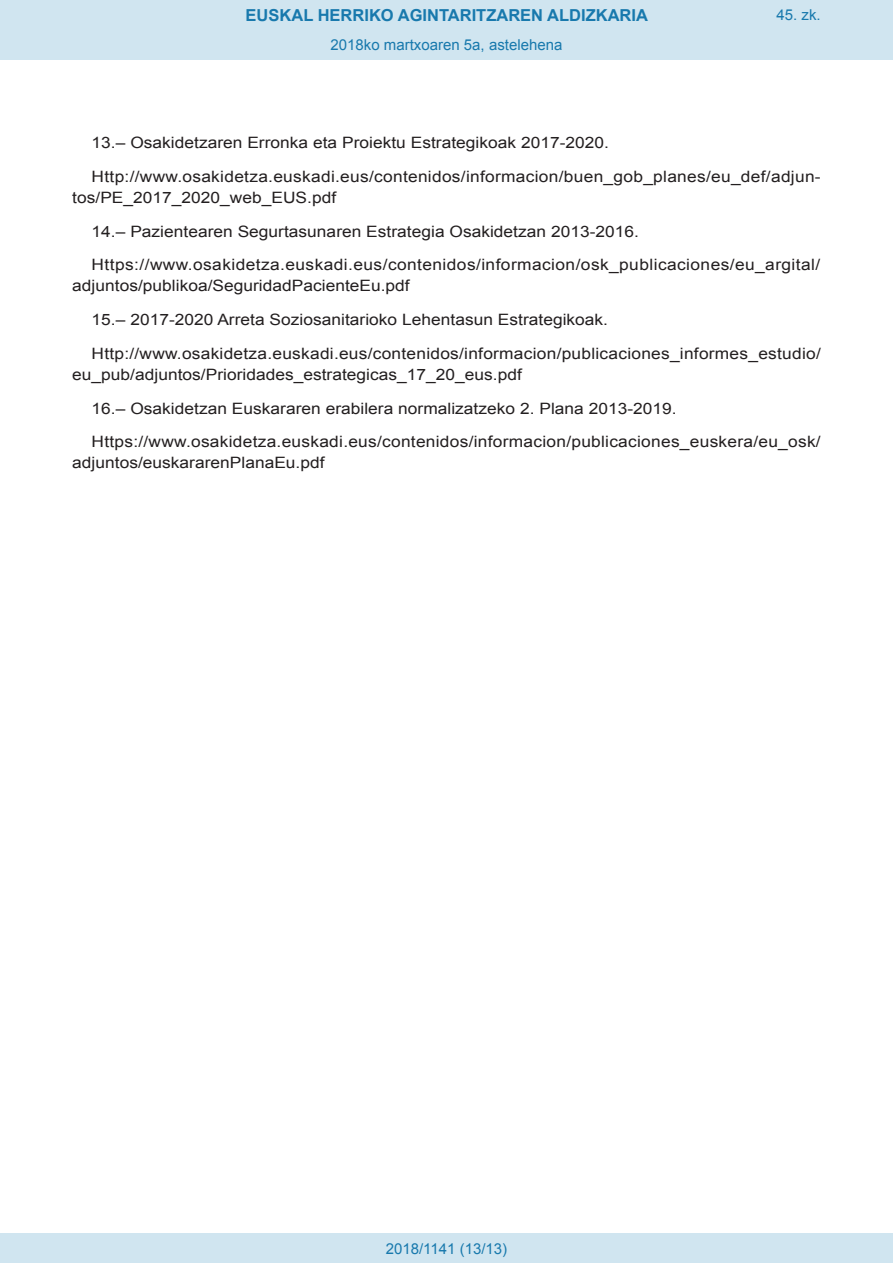
<style>
.page{position:relative;width:893px;height:1263px;background:#fff}
.page>*{position:absolute;margin:0;border:0;box-sizing:border-box;transform-origin:0 0}
.t1{font:700 16.5px "Arial";color:#1879ad}
.BOPVDetalle{font:15.6px/21px "Arial";color:#231f20;scale:1.11 1}
.BOPVDetalle-2{font:15.6px/21px "Arial";letter-spacing:.025em;color:#231f20;scale:1.11 1}
.Paginacion_Centro{font:15px "Arial";color:#1879ad}
</style>
<div class="page">
<div style="left:0;top:0;width:893px;height:60px;background:#d0e5f0"></div>
<div style="left:0;top:1233px;width:893px;height:30px;background:#d0e5f0"></div>
<p class="t1" style="left:246px;top:4px;width:404px">EUSKAL HERRIKO AGINTARITZAREN ALDIZKARIA</p>
<p class="Paginacion_Centro" style="left:331px;top:35px;width:233px">2018ko martxoaren 5a, astelehena</p>
<p class="Paginacion_Centro" style="left:776px;top:5px;width:46px">45. zk.</p>
<p class="BOPVDetalle" style="left:92px;top:132px;width:468px">13.– Osakidetzaren Erronka eta Proiektu Estrategikoak 2017-2020.</p>
<p class="BOPVDetalle" style="left:72px;top:166px;width:676px;text-indent:19px">Http://www.osakidetza.euskadi.eus/contenidos/informacion/buen_gob_planes/eu_def/adjun&shy;tos/PE_2017_2020_web_EUS.pdf</p>
<p class="BOPVDetalle" style="left:92px;top:221px;width:495px">14.– Pazientearen Segurtasunaren Estrategia Osakidetzan 2013-2016.</p>
<p class="BOPVDetalle-2" style="left:72px;top:255px;width:675px;text-indent:19px">Https://www.osakidetza.euskadi.eus/contenidos/informacion/osk_publicaciones/eu_argital/ adjuntos/publikoa/SeguridadPacienteEu.pdf</p>
<p class="BOPVDetalle" style="left:92px;top:309px;width:467px">15.– 2017-2020 Arreta Soziosanitarioko Lehentasun Estrategikoak.</p>
<p class="BOPVDetalle" style="left:72px;top:343px;width:676px;text-indent:19px">Http://www.osakidetza.euskadi.eus/contenidos/informacion/publicaciones_informes_estudio/ eu_pub/adjuntos/Prioridades_estrategicas_17_20_eus.pdf</p>
<p class="BOPVDetalle" style="left:92px;top:398px;width:529px">16.– Osakidetzan Euskararen erabilera normalizatzeko 2. Plana 2013-2019.</p>
<p class="BOPVDetalle" style="left:72px;top:432px;width:676px;text-indent:19px">Https://www.osakidetza.euskadi.eus/contenidos/informacion/publicaciones_euskera/eu_osk/ adjuntos/euskararenPlanaEu.pdf</p>
<p class="Paginacion_Centro" style="left:386px;top:1238px;width:123px">2018/1141 (13/13)</p>
</div>
